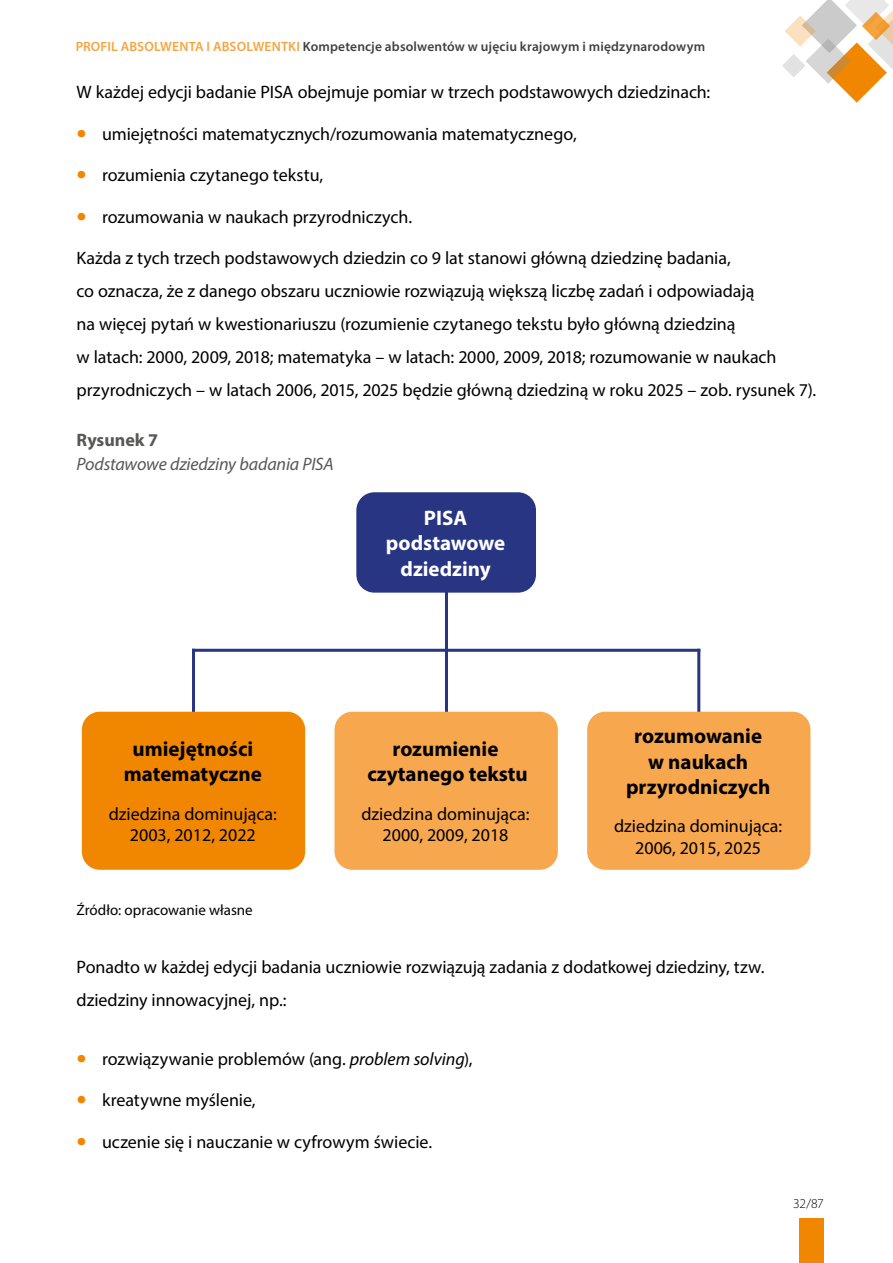
<style>
.page{position:relative;width:893px;height:1263px;background:#fff}
.page>*{position:absolute;margin:0;border:0;box-sizing:border-box;transform-origin:0 0}
.t1{font:700 21px/25.2px "Myriad Pro";color:#000;text-align:center}
.t2{font:700 21px/25.2px "Myriad Pro";color:#fff;text-align:center}
.BODY_podstawowy_12p{font:18px/33px "Myriad Pro";color:#000;text-align:center}
.Tabela_TYTULY{font:italic 18px "Myriad Pro";letter-spacing:-.01em;color:#575756}
.Tabela_TYTULY-2{font:700 18px "Myriad Pro";color:#575756}
.Tabela_ZRODLO{font:15px "Myriad Pro";color:#000}
.t3{font:600 13.5px "Myriad Pro";letter-spacing:.01em;color:#000}
.t4{font:300 13.5px "Myriad Pro";color:#000}
.s1{color:#f18700}
.s2{font-size:36px;color:#f18700}
.s3{font-style:italic}
</style>
<div class="page">
<div style="left:799px;top:1218px;width:25px;height:45px;background:#f18700"></div>
<svg style="left:782px;top:0;width:111px;height:103px"></svg>
<div style="left:356px;top:492px;width:180px;height:101px;background:#283583;border-radius:18px"></div>
<hr style="left:445px;top:588px;width:3px;height:128px;background:#283583">
<hr style="left:192px;top:649px;width:508px;height:3px;background:#283583">
<hr style="left:192px;top:649px;width:3px;height:67px;background:#283583">
<hr style="left:697px;top:649px;width:3px;height:67px;background:#283583">
<div style="left:82px;top:712px;width:223px;height:158px;background:#f18700;border-radius:18px"></div>
<div style="left:334px;top:712px;width:224px;height:158px;background:#f7a74d;border-radius:18px"></div>
<div style="left:587px;top:712px;width:223px;height:158px;background:#f7a74d;border-radius:18px"></div>
<p class="t3" style="left:75px;top:38px;width:631px"><span class="s1">PROFIL ABSOLWENTA I ABSOLWENTKI</span> Kompetencje absolwentów w ujęciu krajowym i międzynarodowym</p>
<p class="BODY_podstawowy_12p" style="left:77px;top:75px;width:635px">W każdej edycji badanie PISA obejmuje pomiar w trzech podstawowych dziedzinach:</p>
<p class="BODY_podstawowy_12p" style="left:77px;top:117px;width:502px"><span class="s2">•</span> umiejętności matematycznych/rozumowania matematycznego,</p>
<p class="BODY_podstawowy_12p" style="left:77px;top:158px;width:248px"><span class="s2">•</span> rozumienia czytanego tekstu,</p>
<p class="BODY_podstawowy_12p" style="left:77px;top:200px;width:337px"><span class="s2">•</span> rozumowania w naukach przyrodniczych.</p>
<p class="BODY_podstawowy_12p" style="left:77px;top:241px;width:741px;text-align:left">Każda z tych trzech podstawowych dziedzin co 9 lat stanowi główną dziedzinę badania,<br>co oznacza, że z danego obszaru uczniowie rozwiązują większą liczbę zadań i odpowiadają<br>na więcej pytań w kwestionariuszu (rozumienie czytanego tekstu było główną dziedziną<br>w latach: 2000, 2009, 2018; matematyka – w latach: 2000, 2009, 2018; rozumowanie w naukach przyrodniczych – w latach 2006, 2015, 2025 będzie główną dziedziną w roku 2025 – zob. rysunek 7).</p>
<p class="Tabela_TYTULY-2" style="left:77px;top:428px;width:83px">Rysunek 7</p>
<p class="Tabela_TYTULY" style="left:77px;top:452px;width:259px">Podstawowe dziedziny badania PISA</p>
<p class="t1" style="left:124px;top:735px;width:139px">umiejętności matematyczne</p>
<p class="BODY_podstawowy_12p" style="left:109px;top:803px;width:170px;line-height:21.6px">dziedzina dominująca:<br>2003, 2012, 2022</p>
<p class="Tabela_ZRODLO" style="left:77px;top:900px;width:178px">Źródło: opracowanie własne</p>
<p class="t2" style="left:386px;top:505px;width:121px">PISA podstawowe dziedziny</p>
<p class="t1" style="left:367px;top:735px;width:162px">rozumienie czytanego tekstu</p>
<p class="BODY_podstawowy_12p" style="left:361px;top:803px;width:170px;line-height:21.6px">dziedzina dominująca:<br>2000, 2009, 2018</p>
<p class="t1" style="left:626px;top:723px;width:146px">rozumowanie w naukach przyrodniczych</p>
<p class="BODY_podstawowy_12p" style="left:614px;top:815px;width:170px;line-height:21.6px">dziedzina dominująca:<br>2006, 2015, 2025</p>
<p class="BODY_podstawowy_12p" style="left:77px;top:950px;width:689px;text-align:left">Ponadto w każdej edycji badania uczniowie rozwiązują zadania z dodatkowej dziedziny, tzw. dziedziny innowacyjnej, np.:</p>
<p class="BODY_podstawowy_12p" style="left:77px;top:1042px;width:398px"><span class="s2">•</span> rozwiązywanie problemów (ang. <span class="s3">problem solving</span>),</p>
<p class="BODY_podstawowy_12p" style="left:77px;top:1083px;width:181px"><span class="s2">•</span> kreatywne myślenie,</p>
<p class="BODY_podstawowy_12p" style="left:77px;top:1125px;width:357px"><span class="s2">•</span> uczenie się i nauczanie w cyfrowym świecie.</p>
<p class="t4" style="left:793px;top:1196px;width:32px">32/87</p>
</div>
